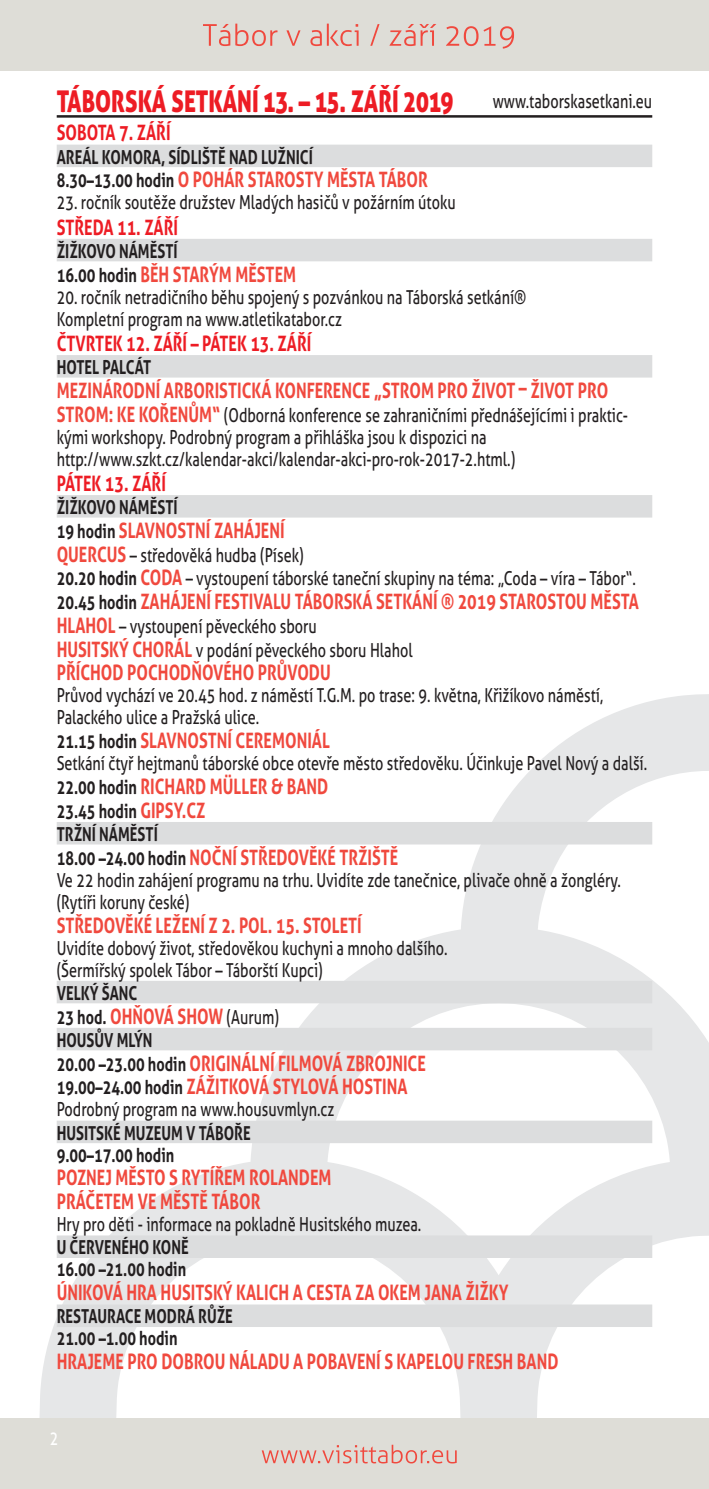
<style>
.page{position:relative;width:709px;height:1489px;background:#fff}
.page>*{position:absolute;margin:0;border:0;box-sizing:border-box;transform-origin:0 0}
.t1{font:30px "Aller Display";color:#ed1c24;scale:.75 1}
.t2{font:700 21.25px/23.8px "Aller";color:#f0493e;scale:.75 1}
.t3{font:700 21.25px "Aller";color:#ed1c24;scale:.75 1}
.t4{font:19.25px/22px "Aller";color:#231f20;scale:.75 1}
.t5{font:700 19.25px/22px "Aller";color:#231f20;scale:.75 1}
.t6{font:19.25px "Aller";color:#fff;scale:.75 1}
.s1{font-size:19.25px;color:#231f20}
.s2{font-weight:700;font-size:21.25px;color:#f0493e}
.s3{font-weight:700}
.s4{font-size:21.25px;color:#f0493e}
.s5{font-weight:400;font-size:19.25px;color:#231f20}
</style>
<div class="page">
<svg style="left:40px;top:694px;width:669px;height:723px"></svg>
<div style="left:0;top:0;width:709px;height:71px;background:#deddd7"></div>
<div style="left:0;top:1417px;width:709px;height:71px;background:#deddd7"></div>
<svg style="left:203px;top:24px;width:74px;height:22px"></svg>
<svg style="left:286px;top:30px;width:14px;height:16px"></svg>
<svg style="left:310px;top:24px;width:48px;height:22px"></svg>
<svg style="left:370px;top:24px;width:9px;height:22px"></svg>
<svg style="left:389px;top:24px;width:47px;height:22px"></svg>
<svg style="left:446px;top:26px;width:68px;height:23px"></svg>
<svg style="left:262px;top:1444px;width:195px;height:19px"></svg>
<hr style="left:57px;top:115px;width:595px;height:3px;background:#231f20">
<div style="left:57px;top:145px;width:595px;height:22px;background:#dcddde"></div>
<div style="left:57px;top:239px;width:595px;height:22px;background:#dcddde"></div>
<div style="left:57px;top:355px;width:595px;height:22px;background:#dcddde"></div>
<div style="left:57px;top:495px;width:595px;height:22px;background:#dcddde"></div>
<div style="left:57px;top:822px;width:595px;height:22px;background:#dcddde"></div>
<div style="left:57px;top:980px;width:595px;height:23px;background:#dcddde"></div>
<div style="left:57px;top:1027px;width:595px;height:23px;background:#dcddde"></div>
<div style="left:57px;top:1120px;width:595px;height:23px;background:#dcddde"></div>
<div style="left:57px;top:1235px;width:595px;height:22px;background:#dcddde"></div>
<div style="left:57px;top:1304px;width:595px;height:22px;background:#dcddde"></div>
<h1 class="t1" style="left:57px;top:84px;width:531px">TÁBORSKÁ SETKÁNÍ 13. – 15. ZÁŘÍ 2019</h1>
<p class="t4" style="left:493px;top:90px;width:214px">www.taborskasetkani.eu</p>
<p class="t3" style="left:57px;top:120px;width:153px">SOBOTA 7. ZÁŘÍ</p>
<p class="t5" style="left:57px;top:146px;width:343px">AREÁL KOMORA, SÍDLIŠTĚ NAD LUŽNICÍ</p>
<p class="t2" style="left:57px;top:168px;width:496px"><span class="s1">8.30–13.00 hodin</span> O POHÁR STAROSTY MĚSTA TÁBOR</p>
<p class="t4" style="left:57px;top:192px;width:533px">23. ročník soutěže družstev Mladých hasičů v požárním útoku</p>
<p class="t3" style="left:57px;top:215px;width:163px">STŘEDA 11. ZÁŘÍ</p>
<p class="t5" style="left:57px;top:240px;width:163px">ŽIŽKOVO NÁMĚSTÍ</p>
<p class="t2" style="left:57px;top:262px;width:321px"><span class="s1">16.00 hodin</span> BĚH STARÝM MĚSTEM</p>
<p class="t4" style="left:57px;top:286px;width:628px">20. ročník netradičního běhu spojený s pozvánkou na Táborská setkání®<br>Kompletní program na www.atletikatabor.cz</p>
<p class="t3" style="left:57px;top:331px;width:341px">ČTVRTEK 12. ZÁŘÍ – PÁTEK 13. ZÁŘÍ</p>
<p class="t5" style="left:57px;top:356px;width:128px">HOTEL PALCÁT</p>
<p class="t2" style="left:57px;top:378px;width:737px">MEZINÁRODNÍ ARBORISTICKÁ KONFERENCE „STROM PRO ŽIVOT – ŽIVOT PRO</p>
<p class="t4" style="left:57px;top:404px;width:763px"><span class="s2">STROM: KE KOŘENŮM“</span> (Odborná konference se zahraničními přednášejícími i praktic&shy;kými workshopy. Podrobný program a přihláška jsou k dispozici na http://www.szkt.cz/kalendar-akci/kalendar-akci-pro-rok-2017-2.html.)</p>
<p class="t3" style="left:57px;top:471px;width:147px">PÁTEK 13. ZÁŘÍ</p>
<p class="t5" style="left:57px;top:496px;width:163px">ŽIŽKOVO NÁMĚSTÍ</p>
<p class="t2" style="left:57px;top:518px;width:305px"><span class="s1">19 hodin</span> SLAVNOSTNÍ ZAHÁJENÍ</p>
<p class="t4" style="left:57px;top:543px;width:773px;line-height:23.8px"><span class="s2">QUERCUS</span> – středověká hudba (Písek)<br><span class="s3">20.20 hodin</span> <span class="s2">CODA</span> – vystoupení táborské taneční skupiny na téma: „Coda – víra – Tábor“.</p>
<p class="t2" style="left:57px;top:590px;width:777px"><span class="s1">20.45 hodin</span> ZAHÁJENÍ FESTIVALU TÁBORSKÁ SETKÁNÍ ® 2019 STAROSTOU MĚSTA</p>
<p class="t4" style="left:57px;top:614px;width:476px;line-height:23.8px"><span class="s2">HLAHOL</span> – vystoupení pěveckého sboru<br><span class="s2">HUSITSKÝ CHORÁL</span> v podání pěveckého sboru Hlahol</p>
<p class="t2" style="left:57px;top:661px;width:367px">PŘÍCHOD POCHODŇOVÉHO PRŮVODU</p>
<p class="t4" style="left:57px;top:684px;width:730px">Průvod vychází ve 20.45 hod. z náměstí T.G.M. po trase: 9. května, Křižíkovo náměstí,<br>Palackého ulice a Pražská ulice.</p>
<p class="t2" style="left:57px;top:729px;width:366px"><span class="s1">21.15 hodin</span> SLAVNOSTNÍ CEREMONIÁL</p>
<p class="t4" style="left:57px;top:752px;width:789px">Setkání čtyř hejtmanů táborské obce otevře město středověku. Účinkuje Pavel Nový a další.</p>
<p class="t2" style="left:57px;top:774px;width:363px"><span class="s1">22.00 hodin</span> RICHARD MÜLLER &amp; BAND</p>
<p class="t5" style="left:57px;top:799px;width:200px;line-height:23.2px">23.45 hodin <span class="s4">GIPSY.CZ<br></span>TRŽNÍ NÁMĚSTÍ</p>
<p class="t2" style="left:57px;top:845px;width:457px"><span class="s1">18.00 –24.00 hodin</span> NOČNÍ STŘEDOVĚKÉ TRŽIŠTĚ</p>
<p class="t4" style="left:57px;top:869px;width:754px">Ve 22 hodin zahájení programu na trhu. Uvidíte zde tanečnice, plivače ohně a žongléry. (Rytíři koruny české)</p>
<p class="t2" style="left:57px;top:913px;width:408px">STŘEDOVĚKÉ LEŽENÍ Z 2. POL. 15. STOLETÍ</p>
<p class="t4" style="left:57px;top:936px;width:523px">Uvidíte dobový život, středověkou kuchyni a mnoho dalšího. (Šermířský spolek Tábor – Táborští Kupci)</p>
<p class="t5" style="left:57px;top:982px;width:109px">VELKÝ ŠANC</p>
<p class="t2" style="left:57px;top:1004px;width:298px"><span class="s1">23 hod.</span> OHŇOVÁ SHOW <span class="s5">(Aurum)</span></p>
<p class="t5" style="left:57px;top:1029px;width:129px">HOUSŮV MLÝN</p>
<p class="t2" style="left:57px;top:1051px;width:494px"><span class="s1">20.00 –23.00 hodin</span> ORIGINÁLNÍ FILMOVÁ ZBROJNICE<br><span class="s1">19.00–24.00 hodin</span> ZÁŽITKOVÁ STYLOVÁ HOSTINA</p>
<p class="t4" style="left:57px;top:1098px;width:372px">Podrobný program na www.housuvmlyn.cz</p>
<p class="t5" style="left:57px;top:1121px;width:260px">HUSITSKÉ MUZEUM V TÁBOŘE<br>9.00–17.00 hodin</p>
<p class="t2" style="left:57px;top:1166px;width:368px">POZNEJ MĚSTO S RYTÍŘEM ROLANDEM<br>PRÁČETEM VE MĚSTĚ TÁBOR</p>
<p class="t4" style="left:57px;top:1213px;width:487px">Hry pro děti - informace na pokladně Husitského muzea.</p>
<p class="t5" style="left:57px;top:1236px;width:177px">U ČERVENÉHO KONĚ<br>16.00 –21.00 hodin</p>
<p class="t2" style="left:57px;top:1280px;width:604px">ÚNIKOVÁ HRA HUSITSKÝ KALICH A CESTA ZA OKEM JANA ŽIŽKY</p>
<p class="t5" style="left:57px;top:1305px;width:236px">RESTAURACE MODRÁ RŮŽE<br>21.00 –1.00 hodin</p>
<p class="t2" style="left:57px;top:1349px;width:670px">HRAJEME PRO DOBROU NÁLADU A POBAVENÍ S KAPELOU FRESH BAND</p>
<p class="t6" style="left:50px;top:1426px;width:13px">2</p>
</div>
